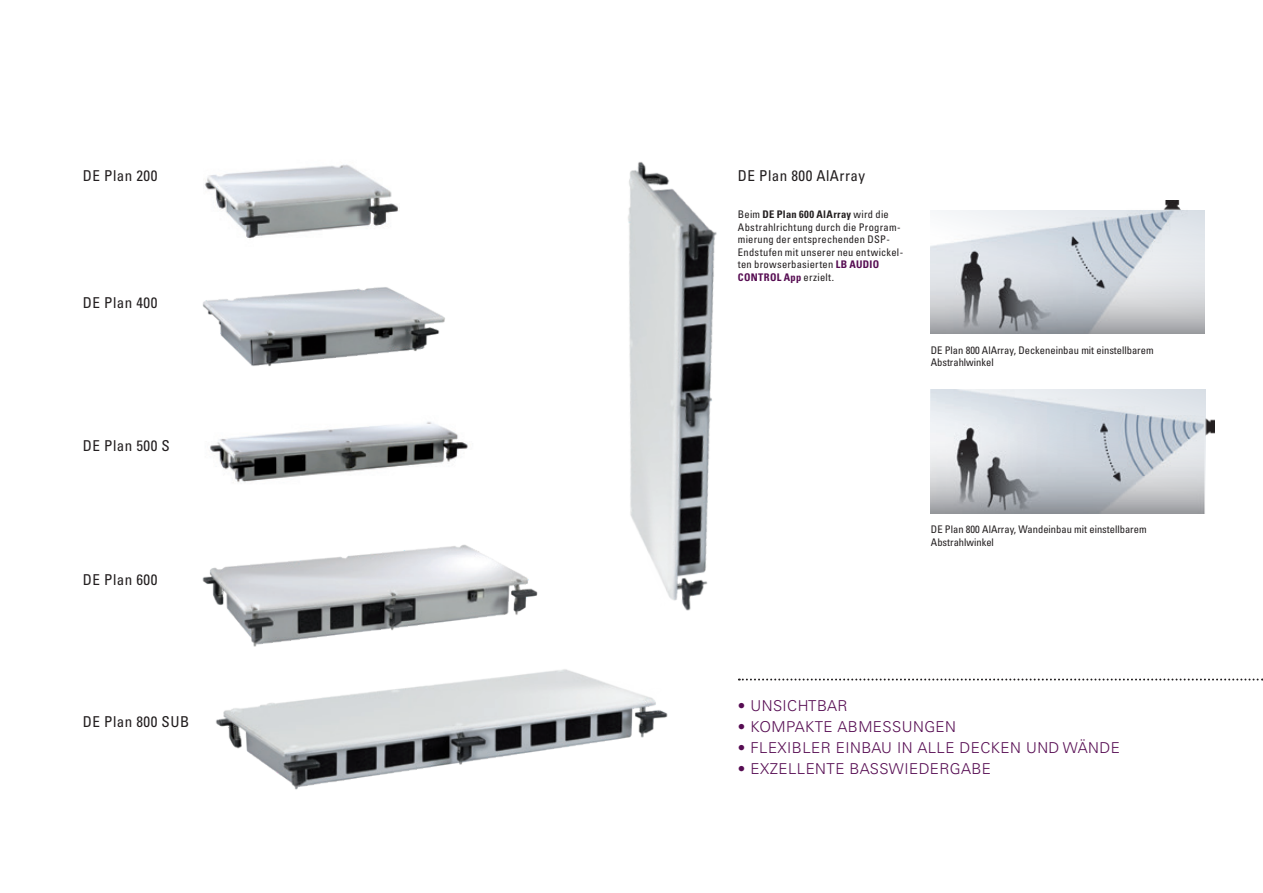
<style>
.page{position:relative;width:1263px;height:893px;background:#fff}
.page>*{position:absolute;margin:0;border:0;box-sizing:border-box;transform-origin:0 0}
.t1{font:300 15px "Univers LT Pro 45";letter-spacing:.03em;color:#560c52}
.t2{font:condensed 15px "Univers LT Pro";letter-spacing:.03em;color:#231f20}
.t3{font:condensed 10.5px/12.6px "Univers LT Pro";letter-spacing:.02em;color:#231f20}
.t4{font:condensed 10.5px/12.6px "Univers LT Pro";color:#231f20}
.s1{font-weight:700}
.s2{font-weight:700;color:#560c52}
</style>
<div class="page">
<img style="left:204px;top:164px;width:194px;height:75px">
<img style="left:203px;top:287px;width:242px;height:80px">
<img style="left:210px;top:421px;width:258px;height:62px">
<img style="left:216px;top:669px;width:452px;height:121px">
<img style="left:628px;top:162px;width:89px;height:449px">
<img style="left:202px;top:544px;width:336px;height:103px">
<img style="left:1163px;top:200px;width:18px;height:10px">
<svg style="left:930px;top:210px;width:275px;height:124px;background:#c6cbd0"></svg>
<img style="left:1205px;top:390px;width:10px;height:85px">
<svg style="left:931px;top:390px;width:274px;height:124px;background:#c3c8ce"></svg>
<svg style="left:739px;top:679px;width:524px;height:1px"></svg>
<h1 class="t2" style="left:83px;top:166px;width:76px">DE Plan 200</h1>
<h1 class="t2" style="left:83px;top:293px;width:76px">DE Plan 400</h1>
<h1 class="t2" style="left:83px;top:436px;width:89px">DE Plan 500 S</h1>
<h1 class="t2" style="left:83px;top:570px;width:76px">DE Plan 600</h1>
<h1 class="t2" style="left:83px;top:712px;width:108px">DE Plan 800 SUB</h1>
<h1 class="t2" style="left:738px;top:166px;width:129px">DE Plan 800 AlArray</h1>
<p class="t3" style="left:738px;top:208px;width:167px">Beim <span class="s1">DE Plan 600 AlArray</span> wird die<br>Abstrahlrichtung durch die Program&shy;mierung der entsprechenden DSP-<br>Endstufen mit unserer neu entwickel&shy;ten browserbasierten <span class="s2">LB AUDIO<br>CONTROL App</span> erzielt.</p>
<p class="t4" style="left:931px;top:343px;width:224px">DE Plan 800 AlArray, Deckeneinbau mit einstellbarem<br>Abstrahlwinkel</p>
<p class="t4" style="left:931px;top:523px;width:217px">DE Plan 800 AlArray, Wandeinbau mit einstellbarem<br>Abstrahlwinkel</p>
<h1 class="t1" style="left:738px;top:696px;width:111px">• UNSICHTBAR</h1>
<h1 class="t1" style="left:738px;top:717px;width:220px">• KOMPAKTE ABMESSUNGEN</h1>
<h1 class="t1" style="left:738px;top:738px;width:383px">• FLEXIBLER EINBAU IN ALLE DECKEN UND WÄNDE</h1>
<h1 class="t1" style="left:738px;top:759px;width:255px">• EXZELLENTE BASSWIEDERGABE</h1>
</div>
